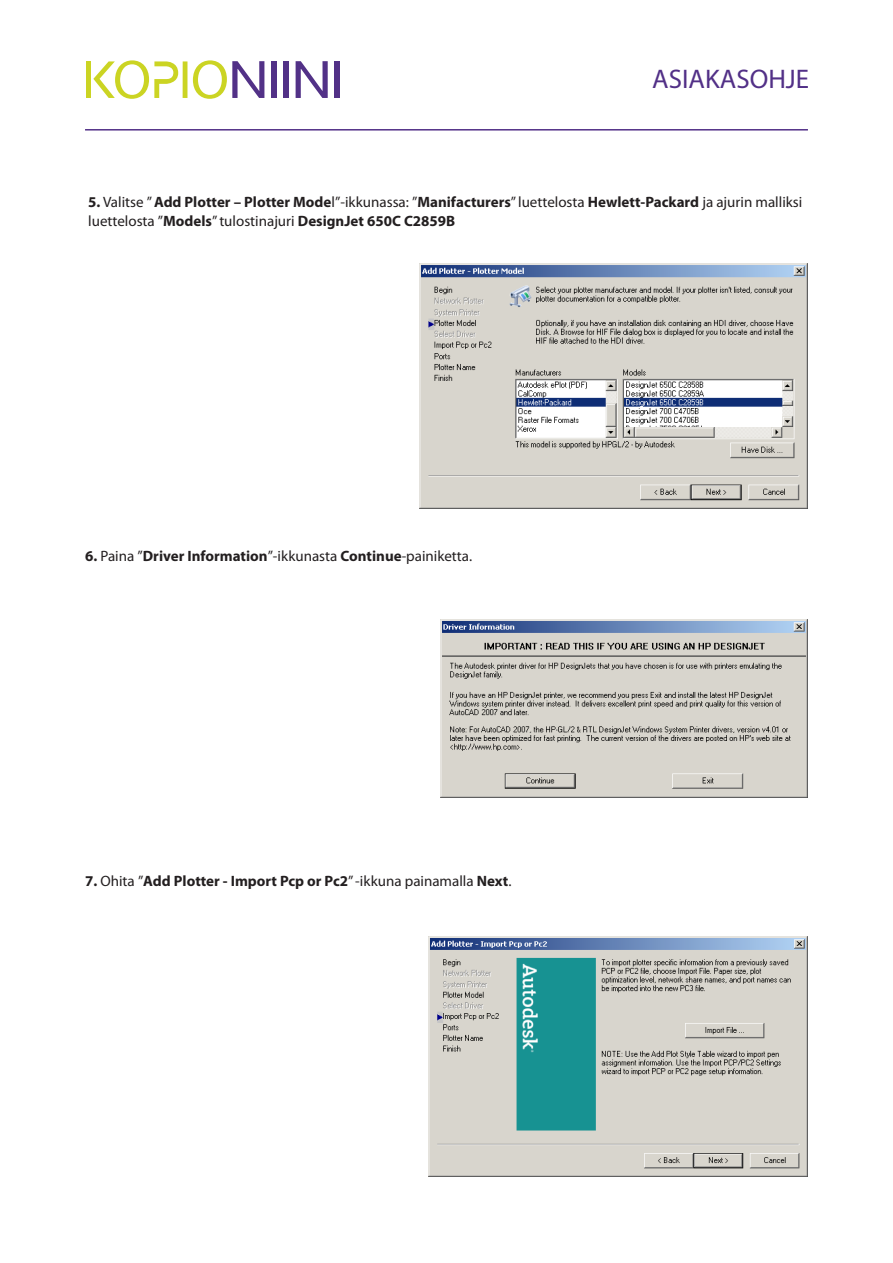
<style>
.page{position:relative;width:893px;height:1263px;background:#fff}
.page>*{position:absolute;margin:0;border:0;box-sizing:border-box;transform-origin:0 0}
.t1{font:27px "Myriad Pro";color:#523087}
.t2{font:700 15px "Myriad Pro";color:#231f20}
.t3{font:15px "Myriad Pro";color:#231f20}
.s1{font-weight:400}
.s2{font-weight:700}
</style>
<div class="page">
<hr style="left:85px;top:129px;width:723px;height:2px;background:#523087">
<div style="left:86px;top:61px;width:5px;height:37px;background:#cbd423"></div>
<hr style="left:183px;top:61px;width:4px;height:37px;background:#cbd423">
<svg style="left:93px;top:60px;width:85px;height:39px"></svg>
<div style="left:334px;top:61px;width:5px;height:37px;background:#523187"></div>
<div style="left:283px;top:61px;width:5px;height:37px;background:#523187"></div>
<div style="left:271px;top:61px;width:5px;height:37px;background:#523187"></div>
<svg style="left:193px;top:60px;width:71px;height:39px"></svg>
<svg style="left:296px;top:61px;width:32px;height:37px"></svg>
<img style="left:420px;top:264px;width:388px;height:245px">
<img style="left:440px;top:619px;width:368px;height:178px">
<img style="left:428px;top:937px;width:380px;height:239px">
<h1 class="t1" style="left:652px;top:64px;width:159px">ASIAKASOHJE</h1>
<p class="t2" style="left:88px;top:193px;width:716px">5. <span class="s1">Valitse ”</span>Add Plotter – Plotter Mode<span class="s1">l”-ikkunassa: ”</span>Manifacturers<span class="s1">”luettelosta</span> Hewlett-Packard <span class="s1">ja ajurin malliksi</span></p>
<p class="t3" style="left:88px;top:213px;width:369px">luettelosta ”<span class="s2">Models</span>”tulostinajuri <span class="s2">DesignJet 650C C2859B</span></p>
<p class="t3" style="left:85px;top:548px;width:389px"><span class="s2">6.</span> Paina ”<span class="s2">Driver Information</span>”-ikkunasta <span class="s2">Continue</span>-painiketta.</p>
<p class="t2" style="left:85px;top:872px;width:428px">7. <span class="s1">Ohita ”</span>Add Plotter - Import Pcp or Pc2<span class="s1">”-ikkuna painamalla</span> Next<span class="s1">.</span></p>
</div>
